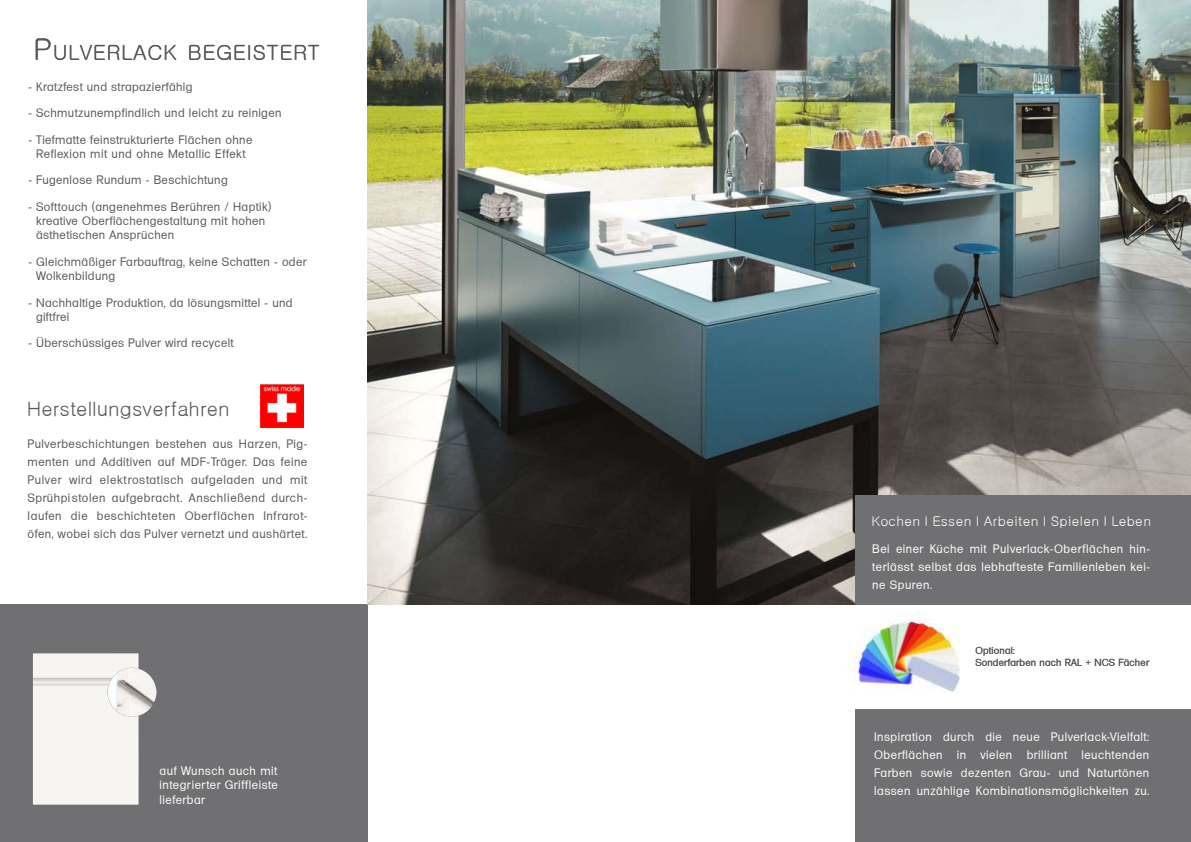
<style>
.page{position:relative;width:1191px;height:842px;background:#fff}
.page>*{position:absolute;margin:0;border:0;box-sizing:border-box;transform-origin:0 0}
.t1{font:21px "Gulim";letter-spacing:.03em;color:#58585a}
.t2{font:20px "Gulim";color:#58585a}
.t3{font:13.5px "Gulim";letter-spacing:.03em;color:#fff}
.t4{font:12px/14px "Adam Becker";letter-spacing:.03em;color:#58585a}
.t5{font:12px/18px "Adam Becker";letter-spacing:.04em;color:#fff;text-align:justify}
.t6{font:10px/12px "Adam Becker";letter-spacing:.02em;color:#58585a}
.s1{font-size:30px}
</style>
<div class="page">
<div style="left:855px;top:709px;width:336px;height:132px;background:#707072"></div>
<div style="left:0;top:605px;width:368px;height:237px;background:#707072"></div>
<div style="left:33px;top:653px;width:106px;height:152px;background:#f7f5f2"></div>
<img style="left:107px;top:668px;width:49px;height:49px;border-radius:24px">
<img style="left:260px;top:385px;width:43px;height:42px">
<img style="left:368px;top:0;width:823px;height:605px">
<img style="left:847px;top:615px;width:113px;height:77px">
<div style="left:855px;top:715px;width:336px;height:127px;background:#707072"></div>
<div style="left:855px;top:496px;width:336px;height:109px;background:#707072"></div>
<h1 class="t1" style="left:33px;top:41px;width:288px"><span class="s1">P</span>ULVERLACK BEGEISTERT</h1>
<p class="t4" style="left:28px;top:80px;width:166px">- Kratzfest und strapazierfähig</p>
<p class="t4" style="left:28px;top:106px;width:255px">- Schmutzunempfindlich und leicht zu reinigen</p>
<p class="t4" style="left:28px;top:133px;width:225px;text-align:center">- Tiefmatte feinstrukturierte Flächen ohne<br>Reflexion mit und ohne Metallic Effekt</p>
<p class="t4" style="left:28px;top:173px;width:201px">- Fugenlose Rundum - Beschichtung</p>
<p class="t4" style="left:36px;top:200px;width:237px;text-indent:-8px">- Softtouch (angenehmes Berühren / Haptik) kreative Oberflächengestaltung mit hohen ästhetischen Ansprüchen</p>
<p class="t4" style="left:36px;top:255px;width:272px;text-indent:-8px">- Gleichmäßiger Farbauftrag, keine Schatten - oder<br>Wolkenbildung</p>
<p class="t4" style="left:36px;top:296px;width:258px;text-indent:-8px">- Nachhaltige Produktion, da lösungsmittel - und giftfrei</p>
<p class="t4" style="left:28px;top:336px;width:207px">- Überschüssiges Pulver wird recycelt</p>
<h2 class="t2" style="left:27px;top:399px;width:204px">Herstellungsverfahren</h2>
<p class="t4" style="left:28px;top:434px;width:281px;line-height:18px;text-align:justify">Pulverbeschichtungen bestehen aus Harzen, Pig&shy;menten und Additiven auf MDF-Träger. Das feine Pulver wird elektrostatisch aufgeladen und mit Sprühpistolen aufgebracht. Anschließend durch&shy;laufen die beschichteten Oberflächen Infrarot&shy;öfen, wobei sich das Pulver vernetzt und aushärtet.</p>
<p class="t5" style="left:160px;top:763px;width:120px;line-height:14.4px">auf Wunsch auch mit integrierter Griffleiste lieferbar</p>
<p class="t3" style="left:871px;top:514px;width:281px">Kochen I Essen I Arbeiten I Spielen I Leben</p>
<p class="t5" style="left:872px;top:540px;width:279px">Bei einer Küche mit Pulverlack-Oberflächen hin&shy;terlässt selbst das lebhafteste Familienleben kei&shy;ne Spuren.</p>
<p class="t6" style="left:975px;top:644px;width:175px">Optional:<br>Sonderfarben nach RAL + NCS Fächer</p>
<p class="t5" style="left:874px;top:728px;width:276px">Inspiration durch die neue Pulverlack-Vielfalt:<br>Oberflächen in vielen brilliant leuchtenden Farben sowie dezenten Grau- und Naturtönen lassen unzählige Kombinationsmöglichkeiten zu.</p>
</div>
